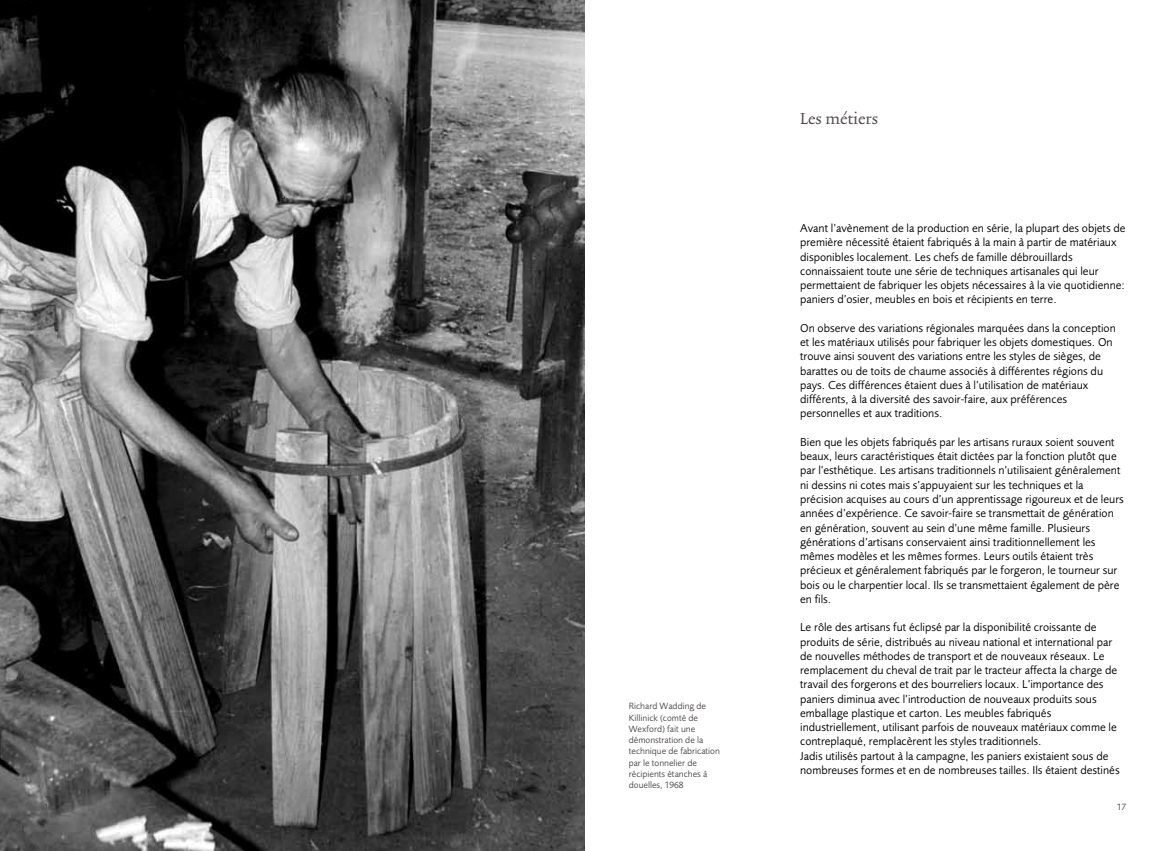
<style>
.page{position:relative;width:1170px;height:851px;background:#fff}
.page>*{position:absolute;margin:0;border:0;box-sizing:border-box;transform-origin:0 0}
.t1{font:18.75px "Trinite No 2 Rom Wid";color:#4d4848}
.t2{font:11.88px/14.2px "Foundry Sans";color:#000}
.t3{font:9.38px/11.2px "Foundry Sans";color:#4d4848}
</style>
<div class="page">
<img style="left:0;top:0;width:585px;height:850px">
<p class="t3" style="left:628px;top:700px;width:93px">Richard Wadding de<br>Killinick (comté de<br>Wexford) fait une démonstration de la technique de fabrication par le tonnelier de récipients étanches à douelles, 1968</p>
<h1 class="t1" style="left:800px;top:110px;width:79px">Les métiers</h1>
<p class="t2" style="left:800px;top:221px;width:327px">Avant l’avènement de la production en série, la plupart des objets de première nécessité étaient fabriqués à la main à partir de matériaux disponibles localement. Les chefs de famille débrouillards connaissaient toute une série de techniques artisanales qui leur permettaient de fabriquer les objets nécessaires à la vie quotidienne: paniers d’osier, meubles en bois et récipients en terre.</p>
<p class="t2" style="left:800px;top:321px;width:317px">On observe des variations régionales marquées dans la conception et les matériaux utilisés pour fabriquer les objets domestiques. On trouve ainsi souvent des variations entre les styles de sièges, de barattes ou de toits de chaume associés à différentes régions du pays. Ces différences étaient dues à l’utilisation de matériaux différents, à la diversité des savoir-faire, aux préférences personnelles et aux traditions.</p>
<p class="t2" style="left:800px;top:435px;width:325px">Bien que les objets fabriqués par les artisans ruraux soient souvent beaux, leurs caractéristiques était dictées par la fonction plutôt que par l’esthétique. Les artisans traditionnels n’utilisaient généralement ni dessins ni cotes mais s’appuyaient sur les techniques et la précision acquises au cours d’un apprentissage rigoureux et de leurs années d’expérience. Ce savoir-faire se transmettait de génération en génération, souvent au sein d’une même famille. Plusieurs générations d’artisans conservaient ainsi traditionnellement les mêmes modèles et les mêmes formes. Leurs outils étaient très précieux et généralement fabriqués par le forgeron, le tourneur sur bois ou le charpentier local. Ils se transmettaient également de père en fils.</p>
<p class="t2" style="left:800px;top:620px;width:321px">Le rôle des artisans fut éclipsé par la disponibilité croissante de produits de série, distribués au niveau national et international par de nouvelles méthodes de transport et de nouveaux réseaux. Le remplacement du cheval de trait par le tracteur affecta la charge de travail des forgerons et des bourreliers locaux. L’importance des paniers diminua avec l’introduction de nouveaux produits sous emballage plastique et carton. Les meubles fabriqués industriellement, utilisant parfois de nouveaux matériaux comme le contreplaqué, remplacèrent les styles traditionnels.<br>Jadis utilisés partout à la campagne, les paniers existaient sous de nombreuses formes et en de nombreuses tailles. Ils étaient destinés</p>
<p class="t3" style="left:44px;top:801px;width:11px">16</p>
<p class="t3" style="left:1116px;top:801px;width:11px">17</p>
</div>
